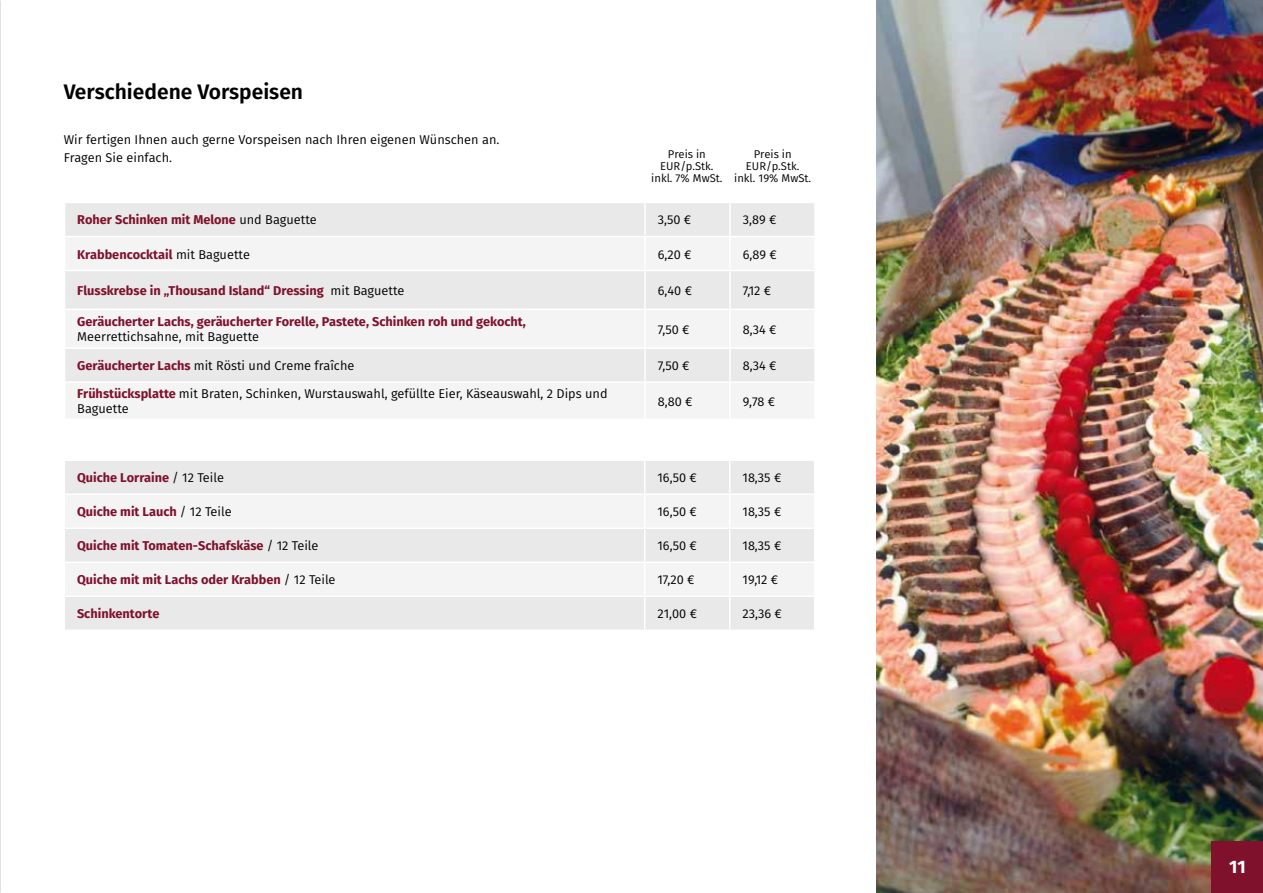
<style>
.page{position:relative;width:1263px;height:893px;background:#fff}
.page>*{position:absolute;margin:0;border:0;box-sizing:border-box;transform-origin:0 0}
.t1{font:600 21px "Fira Sans";color:#000}
.t2{font:700 18px "Fira Sans";color:#fff}
.t3{font:12.75px/15.3px "Fira Sans";color:#000}
.t4{font:700 12.75px "Fira Sans";color:#7f112c}
.t5{font:11.25px/12px "Fira Sans";color:#000;text-align:center}
.s1{font-weight:400;color:#000}
.s2{font-weight:700;color:#7f112c}
</style>
<div class="page">
<img style="left:876px;top:0;width:387px;height:893px">
<div style="left:1212px;top:842px;width:51px;height:51px;background:#7f112c"></div>
<div style="left:65px;top:203px;width:749px;height:33px;background:#e9e9ea"></div>
<svg style="left:65px;top:238px;width:749px;height:180px;fill:#f4f4f5"></svg>
<hr style="left:729px;top:203px;width:2px;height:33px;background:#fff">
<hr style="left:729px;top:237px;width:2px;height:33px;background:#fff">
<hr style="left:729px;top:271px;width:2px;height:38px;background:#fff">
<hr style="left:729px;top:310px;width:2px;height:37px;background:#fff">
<hr style="left:729px;top:349px;width:2px;height:32px;background:#fff">
<hr style="left:729px;top:383px;width:2px;height:36px;background:#fff">
<hr style="left:644px;top:203px;width:2px;height:33px;background:#fff">
<hr style="left:644px;top:237px;width:2px;height:33px;background:#fff">
<hr style="left:644px;top:271px;width:2px;height:38px;background:#fff">
<hr style="left:644px;top:310px;width:2px;height:37px;background:#fff">
<hr style="left:644px;top:349px;width:2px;height:32px;background:#fff">
<hr style="left:644px;top:383px;width:2px;height:36px;background:#fff">
<hr style="left:64px;top:270px;width:581px;height:1px;background:#fff">
<hr style="left:645px;top:270px;width:85px;height:1px;background:#fff">
<hr style="left:730px;top:270px;width:86px;height:1px;background:#fff">
<hr style="left:64px;top:309px;width:581px;height:1px;background:#fff">
<hr style="left:645px;top:309px;width:85px;height:1px;background:#fff">
<hr style="left:730px;top:309px;width:86px;height:1px;background:#fff">
<hr style="left:645px;top:347px;width:85px;height:2px;background:#fff">
<hr style="left:730px;top:347px;width:86px;height:2px;background:#fff">
<hr style="left:64px;top:347px;width:581px;height:2px;background:#fff">
<hr style="left:64px;top:381px;width:581px;height:2px;background:#fff">
<hr style="left:645px;top:381px;width:85px;height:2px;background:#fff">
<hr style="left:730px;top:381px;width:86px;height:2px;background:#fff">
<div style="left:65px;top:461px;width:749px;height:169px;background:#e9e9ea"></div>
<svg style="left:65px;top:495px;width:749px;height:100px;fill:#f4f4f5"></svg>
<hr style="left:729px;top:461px;width:1px;height:32px;background:#fff">
<hr style="left:729px;top:495px;width:1px;height:32px;background:#fff">
<hr style="left:729px;top:529px;width:1px;height:32px;background:#fff">
<hr style="left:729px;top:563px;width:1px;height:32px;background:#fff">
<hr style="left:729px;top:597px;width:1px;height:33px;background:#fff">
<hr style="left:644px;top:461px;width:1px;height:32px;background:#fff">
<hr style="left:644px;top:495px;width:1px;height:32px;background:#fff">
<hr style="left:644px;top:529px;width:1px;height:32px;background:#fff">
<hr style="left:644px;top:563px;width:1px;height:32px;background:#fff">
<hr style="left:644px;top:597px;width:1px;height:33px;background:#fff">
<hr style="left:645px;top:493px;width:85px;height:2px;background:#fff">
<hr style="left:730px;top:493px;width:85px;height:2px;background:#fff">
<hr style="left:645px;top:527px;width:85px;height:2px;background:#fff">
<hr style="left:730px;top:527px;width:85px;height:2px;background:#fff">
<hr style="left:64px;top:493px;width:581px;height:2px;background:#fff">
<hr style="left:645px;top:561px;width:85px;height:2px;background:#fff">
<hr style="left:730px;top:561px;width:85px;height:2px;background:#fff">
<hr style="left:64px;top:527px;width:581px;height:2px;background:#fff">
<hr style="left:64px;top:561px;width:581px;height:2px;background:#fff">
<hr style="left:64px;top:595px;width:581px;height:2px;background:#fff">
<hr style="left:645px;top:595px;width:85px;height:2px;background:#fff">
<hr style="left:730px;top:595px;width:85px;height:2px;background:#fff">
<h1 class="t1" style="left:64px;top:74px;width:241px">Verschiedene Vorspeisen</h1>
<p class="t3" style="left:64px;top:130px;width:437px;line-height:18px">Wir fertigen Ihnen auch gerne Vorspeisen nach Ihren eigenen Wünschen an.<br>Fragen Sie einfach.</p>
<p class="t5" style="left:651px;top:148px;width:73px">Preis in<br>EUR/p.Stk. inkl. 7% MwSt.</p>
<p class="t5" style="left:734px;top:148px;width:78px">Preis in<br>EUR/p.Stk. inkl. 19% MwSt.</p>
<p class="t4" style="left:77px;top:209px;width:241px">Roher Schinken mit Melone <span class="s1">und Baguette</span></p>
<p class="t3" style="left:658px;top:212px;width:35px">3,50 €</p>
<p class="t3" style="left:743px;top:212px;width:35px">3,89 €</p>
<p class="t4" style="left:77px;top:243px;width:174px">Krabbencocktail <span class="s1">mit Baguette</span></p>
<p class="t3" style="left:658px;top:246px;width:35px">6,20 €</p>
<p class="t3" style="left:743px;top:246px;width:36px">6,89 €</p>
<p class="t4" style="left:77px;top:280px;width:329px">Flusskrebse in „Thousand Island“ Dressing <span class="s1">mit Baguette</span></p>
<p class="t3" style="left:658px;top:283px;width:36px">6,40 €</p>
<p class="t3" style="left:743px;top:283px;width:30px">7,12 €</p>
<p class="t4" style="left:77px;top:311px;width:450px">Geräucherter Lachs, geräucherter Forelle, Pastete, Schinken roh und gekocht,</p>
<p class="t3" style="left:77px;top:329px;width:183px">Meerrettichsahne, mit Baguette</p>
<p class="t3" style="left:658px;top:321px;width:33px">7,50 €</p>
<p class="t3" style="left:743px;top:321px;width:35px">8,34 €</p>
<p class="t3" style="left:77px;top:358px;width:279px"><span class="s2">Geräucherter Lachs</span> mit Rösti und Creme fraîche</p>
<p class="t3" style="left:658px;top:358px;width:33px">7,50 €</p>
<p class="t3" style="left:743px;top:358px;width:35px">8,34 €</p>
<p class="t3" style="left:77px;top:386px;width:532px"><span class="s2">Frühstücksplatte</span> mit Braten, Schinken, Wurstauswahl, gefüllte Eier, Käseauswahl, 2 Dips und<br>Baguette</p>
<p class="t3" style="left:658px;top:393px;width:36px">8,80 €</p>
<p class="t3" style="left:743px;top:393px;width:34px">9,78 €</p>
<p class="t4" style="left:77px;top:467px;width:148px">Quiche Lorraine <span class="s1">/ 12 Teile</span></p>
<p class="t3" style="left:657px;top:470px;width:41px">16,50 €</p>
<p class="t3" style="left:742px;top:470px;width:40px">18,35 €</p>
<p class="t4" style="left:77px;top:501px;width:156px">Quiche mit Lauch <span class="s1">/ 12 Teile</span></p>
<p class="t3" style="left:657px;top:504px;width:41px">16,50 €</p>
<p class="t3" style="left:742px;top:504px;width:40px">18,35 €</p>
<p class="t4" style="left:77px;top:535px;width:243px">Quiche mit Tomaten-Schafskäse <span class="s1">/ 12 Teile</span></p>
<p class="t3" style="left:657px;top:538px;width:41px">16,50 €</p>
<p class="t3" style="left:742px;top:538px;width:40px">18,35 €</p>
<p class="t4" style="left:77px;top:569px;width:260px">Quiche mit mit Lachs oder Krabben <span class="s1">/ 12 Teile</span></p>
<p class="t3" style="left:657px;top:572px;width:39px">17,20 €</p>
<p class="t3" style="left:742px;top:572px;width:37px">19,12 €</p>
<p class="t4" style="left:77px;top:603px;width:84px">Schinkentorte</p>
<p class="t3" style="left:657px;top:606px;width:41px">21,00 €</p>
<p class="t3" style="left:742px;top:606px;width:41px">23,36 €</p>
<h2 class="t2" style="left:1229px;top:852px;width:18px">11</h2>
</div>
